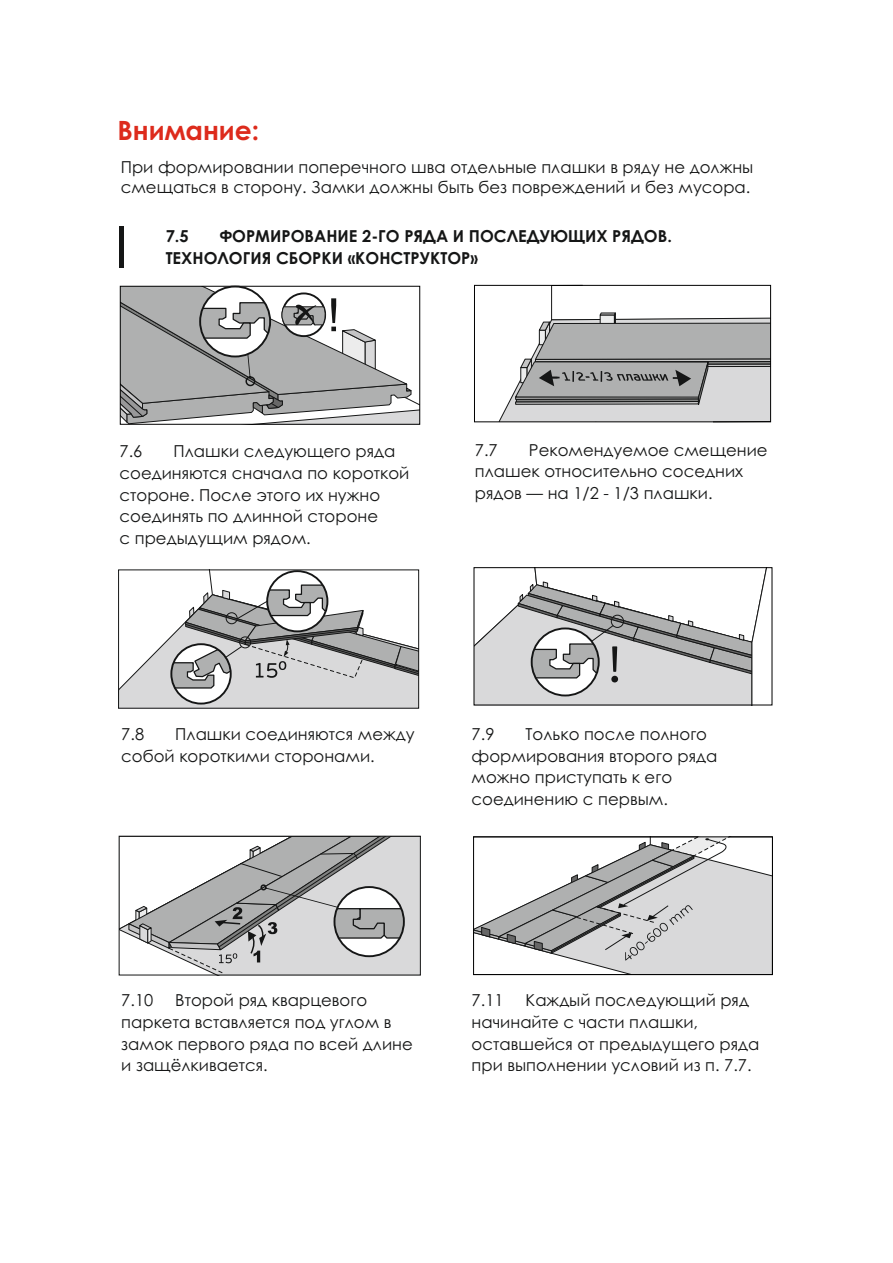
<style>
.page{position:relative;width:893px;height:1263px;background:#fff}
.page>*{position:absolute;margin:0;border:0;box-sizing:border-box;transform-origin:0 0}
.t1{font:700 26.55px "Century Gothic";color:#dd2b1c}
.t2{font:16.5px/21.6px "Century Gothic";color:#151616}
.t3{font:700 16.5px/22px "Century Gothic";color:#151616}
</style>
<div class="page">
<div style="left:119px;top:226px;width:5px;height:42px;background:#151616"></div>
<svg style="left:474px;top:284px;width:297px;height:139px"></svg>
<div style="left:474px;top:285px;width:297px;height:137px;border:1px solid #000"></div>
<svg style="left:120px;top:286px;width:300px;height:138px"></svg>
<svg style="left:120px;top:571px;width:297px;height:136px"></svg>
<div style="left:118px;top:569px;width:301px;height:140px;border:1px solid #151616"></div>
<svg style="left:476px;top:569px;width:291px;height:134px"></svg>
<div style="left:474px;top:567px;width:298px;height:138px;border:1px solid #000"></div>
<svg style="left:121px;top:838px;width:298px;height:135px"></svg>
<div style="left:119px;top:836px;width:302px;height:139px;border:1px solid #151616"></div>
<div style="left:473px;top:836px;width:300px;height:139px;border:1px solid #000"></div>
<svg style="left:474px;top:837px;width:298px;height:137px"></svg>
<h1 class="t1" style="left:117px;top:121px;width:143px">Внимание:</h1>
<p class="t2" style="left:121px;top:159px;width:634px;line-height:19.6px">При формировании поперечного шва отдельные плашки в ряду не должны смещаться в сторону. Замки должны быть без повреждений и без мусора.</p>
<p class="t3" style="left:166px;top:227px;width:508px;text-indent:54px">ФОРМИРОВАНИЕ 2-ГО РЯДА И ПОСЛЕДУЮЩИХ РЯДОВ.<br>ТЕХНОЛОГИЯ СБОРКИ «КОНСТРУКТОР»</p>
<p class="t3" style="left:166px;top:227px;width:25px">7.5</p>
<p class="t2" style="left:120px;top:442px;width:291px;text-indent:54px">Плашки следующего ряда соединяются сначала по короткой стороне. После этого их нужно соединять по длинной стороне<br>с предыдущим рядом.</p>
<p class="t2" style="left:475px;top:440px;width:24px">7.7</p>
<p class="t2" style="left:475px;top:440px;width:294px;text-indent:54px">Рекомендуемое смещение плашек относительно соседних рядов — на 1/2 - 1/3 плашки.</p>
<p class="t2" style="left:120px;top:442px;width:24px">7.6</p>
<p class="t2" style="left:121px;top:725px;width:295px;text-indent:54px">Плашки соединяются между собой короткими сторонами.</p>
<p class="t2" style="left:472px;top:725px;width:24px">7.9</p>
<p class="t2" style="left:121px;top:725px;width:24px">7.8</p>
<p class="t2" style="left:472px;top:725px;width:247px;text-indent:54px">Только после полного формирования второго ряда можно приступать к его соединению с первым.</p>
<p class="t2" style="left:121px;top:991px;width:293px;text-indent:54px">Второй ряд кварцевого паркета вставляется под углом в замок первого ряда по всей длине и защёлкивается.</p>
<p class="t2" style="left:472px;top:991px;width:33px">7.11</p>
<p class="t2" style="left:472px;top:991px;width:289px;text-indent:54px">Каждый последующий ряд начинайте с части плашки, оставшейся от предыдущего ряда при выполнении условий из п. 7.7.</p>
<p class="t2" style="left:121px;top:991px;width:33px">7.10</p>
</div>
